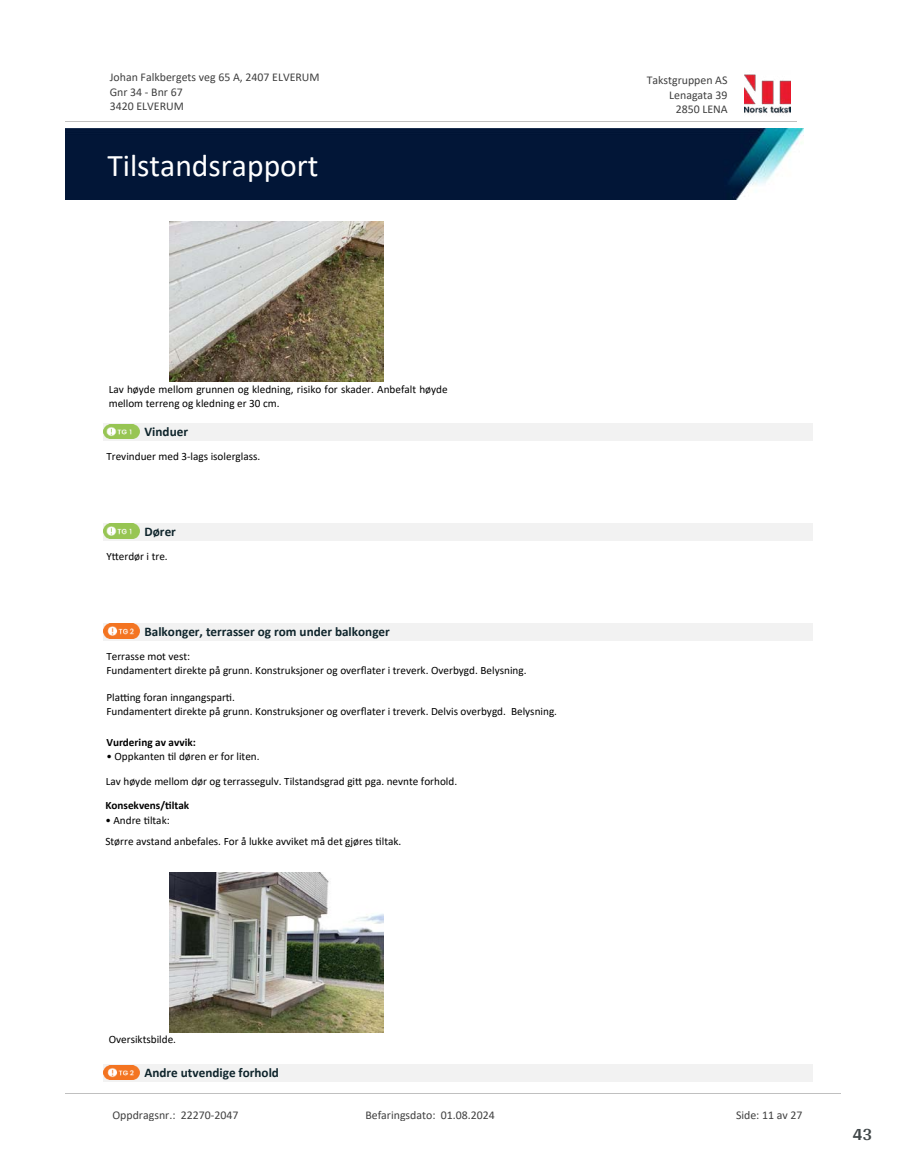
<style>
.page{position:relative;width:915px;height:1172px;background:#fff}
.page>*{position:absolute;margin:0;border:0;box-sizing:border-box;transform-origin:0 0}
.t1{font:31.65px "Calibri";color:#fff}
.t2{font:700 18px "Arya";color:#414749}
.t3{font:700 13.2px "Calibri";color:#0f252c}
.t4{font:11.85px/14.5px "Calibri";color:#404040}
.t5{font:11.25px/13.6px "Calibri";color:#000}
.t6{font:700 11.25px "Calibri";color:#000}
</style>
<div class="page">
<img style="left:170px;top:222px;width:213px;height:160px">
<div style="left:104px;top:423px;width:708px;height:17px;background:#f2f2f2"></div>
<img style="left:104px;top:424px;width:35px;height:15px">
<div style="left:104px;top:523px;width:708px;height:17px;background:#f2f2f2"></div>
<svg style="left:107px;top:523px;width:29px;height:1px"></svg>
<img style="left:104px;top:524px;width:35px;height:15px">
<div style="left:104px;top:623px;width:708px;height:17px;background:#f2f2f2"></div>
<svg style="left:107px;top:623px;width:29px;height:16px"></svg>
<img style="left:104px;top:624px;width:35px;height:14px">
<img style="left:170px;top:872px;width:213px;height:160px">
<div style="left:104px;top:1064px;width:708px;height:17px;background:#f2f2f2"></div>
<img style="left:104px;top:1065px;width:35px;height:15px">
<img style="left:744px;top:74px;width:46px;height:40px">
<hr style="left:65px;top:121px;width:731px;height:1px;background:#c0c0c0">
<img style="left:65px;top:129px;width:738px;height:71px">
<hr style="left:65px;top:1093px;width:775px;height:1px;background:#c0c0c0">
<p class="t4" style="left:110px;top:70px;width:211px">Johan Falkbergets veg 65 A, 2407 ELVERUM<br>Gnr 34 - Bnr 67<br>3420 ELVERUM</p>
<p class="t4" style="left:646px;top:73px;width:82px">Takstgruppen AS</p>
<p class="t4" style="left:669px;top:87px;width:60px">Lenagata 39</p>
<p class="t4" style="left:675px;top:102px;width:53px">2850 LENA</p>
<h1 class="t1" style="left:107px;top:143px;width:213px">Tilstandsrapport</h1>
<p class="t5" style="left:109px;top:382px;width:340px">Lav høyde mellom grunnen og kledning, risiko for skader. Anbefalt høyde mellom terreng og kledning er 30 cm.</p>
<p class="t3" style="left:144px;top:422px;width:45px">Vinduer</p>
<p class="t5" style="left:106px;top:449px;width:155px">Trevinduer med 3-lags isolerglass.</p>
<p class="t3" style="left:144px;top:522px;width:33px">Dører</p>
<p class="t5" style="left:106px;top:549px;width:63px">Y琀琀erdør i tre.</p>
<p class="t3" style="left:144px;top:622px;width:247px">Balkonger, terrasser og rom under balkonger</p>
<p class="t5" style="left:106px;top:649px;width:421px">Terrasse mot vest:<br>Fundamentert direkte på grunn. Konstruksjoner og over昀氀ater i treverk. Overbygd. Belysning.</p>
<p class="t5" style="left:106px;top:690px;width:452px">Pla琀紀ng foran inngangspar琀椀.<br>Fundamentert direkte på grunn. Konstruksjoner og over昀氀ater i treverk. Delvis overbygd. Belysning.</p>
<p class="t6" style="left:106px;top:734px;width:91px">Vurdering av avvik:</p>
<p class="t5" style="left:106px;top:749px;width:155px">• Oppkanten 琀椀l døren er for liten.</p>
<p class="t5" style="left:106px;top:774px;width:353px">Lav høyde mellom dør og terrassegulv. Tilstandsgrad gi琀琀 pga. nevnte forhold.</p>
<p class="t6" style="left:105px;top:798px;width:85px">Konsekvens/琀椀ltak</p>
<p class="t5" style="left:105px;top:809px;width:297px;line-height:21.8px">• Andre 琀椀ltak:<br>Større avstand anbefales. For å lukke avviket må det gjøres 琀椀ltak.</p>
<p class="t5" style="left:109px;top:1032px;width:69px">Oversiktsbilde.</p>
<p class="t3" style="left:144px;top:1063px;width:136px">Andre utvendige forhold</p>
<p class="t4" style="left:112px;top:1107px;width:127px">Oppdragsnr.: 22270-2047</p>
<p class="t4" style="left:365px;top:1107px;width:131px">Befaringsdato: 01.08.2024</p>
<p class="t4" style="left:735px;top:1107px;width:68px">Side: 11 av 27</p>
<h2 class="t2" style="left:852px;top:1123px;width:21px">43</h2>
</div>
